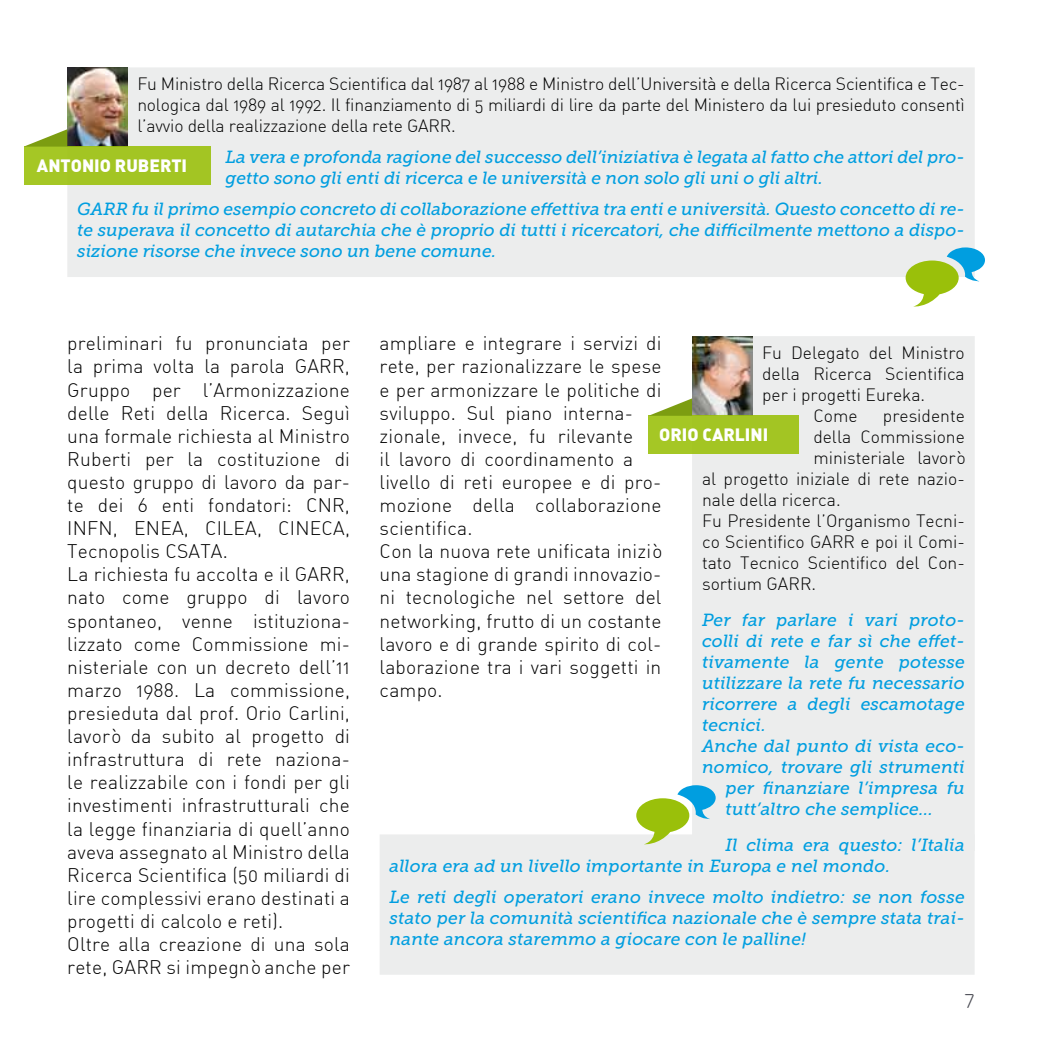
<style>
.page{position:relative;width:1042px;height:1042px;background:#fff}
.page>*{position:absolute;margin:0;border:0;box-sizing:border-box;transform-origin:0 0}
.t1{font:21px "Planer";color:#494a52}
.t2{font:300 19.25px/23.1px "DIN Alternate";letter-spacing:.01em;color:#000}
.t3{font:italic 17.5px/21px "Museo Slab 500";letter-spacing:.005em;color:#009ee0}
.t4{font:300 17.5px/21px "DIN Alternate";color:#000;text-align:justify}
.t5{font:900 17.5px "DIN Alternate";color:#fff}
</style>
<div class="page">
<div style="left:67px;top:67px;width:908px;height:210px;background:#eceded"></div>
<img style="left:67px;top:67px;width:60px;height:80px">
<div style="left:24px;top:147px;width:187px;height:38px;background:#a3c523"></div>
<svg style="left:24px;top:129px;width:43px;height:18px"></svg>
<svg style="left:905px;top:247px;width:80px;height:60px"></svg>
<div style="left:380px;top:834px;width:594px;height:141px;background:#eceded"></div>
<div style="left:692px;top:336px;width:283px;height:515px;background:#eceded"></div>
<img style="left:692px;top:336px;width:60px;height:79px">
<div style="left:648px;top:416px;width:150px;height:38px;background:#a3c523"></div>
<svg style="left:648px;top:398px;width:44px;height:18px"></svg>
<svg style="left:636px;top:785px;width:79px;height:60px"></svg>
<p class="t4" style="left:137px;top:73px;width:829px">Fu Ministro della Ricerca Scientifica dal 1987 al 1988 e Ministro dell’Università e della Ricerca Scientifica e Tec&shy;nologica dal 1989 al 1992. Il finanziamento di 5 miliardi di lire da parte del Ministero da lui presieduto consentì l’avvio della realizzazione della rete GARR.</p>
<p class="t3" style="left:225px;top:147px;width:741px">La vera e profonda ragione del successo dell’iniziativa è legata al fatto che attori del pro&shy;getto sono gli enti di ricerca e le università e non solo gli uni o gli altri.</p>
<p class="t3" style="left:77px;top:199px;width:889px;text-align:justify">GARR fu il primo esempio concreto di collaborazione effettiva tra enti e università. Questo concetto di re&shy;te superava il concetto di autarchia che è proprio di tutti i ricercatori, che difficilmente mettono a dispo&shy;sizione risorse che invece sono un bene comune.</p>
<p class="t5" style="left:37px;top:153px;width:152px">ANTONIO RUBERTI</p>
<p class="t2" style="left:67px;top:332px;width:284px">preliminari fu pronunciata per la prima volta la parola GARR,<br>Gruppo per l’Armonizzazione delle Reti della Ricerca. Seguì una formale richiesta al Ministro<br>Ruberti per la costituzione di questo gruppo di lavoro da par&shy;te dei 6 enti fondatori: CNR,<br>INFN, ENEA, CILEA, CINECA,<br>Tecnopolis CSATA.<br>La richiesta fu accolta e il GARR, nato come gruppo di lavoro spontaneo, venne istituziona&shy;lizzato come Commissione mi&shy;nisteriale con un decreto dell’11 marzo 1988. La commissione, presieduta dal prof. Orio Carlini, lavorò da subito al progetto di infrastruttura di rete naziona&shy;le realizzabile con i fondi per gli investimenti infrastrutturali che la legge finanziaria di quell’anno aveva assegnato al Ministro della<br>Ricerca Scientifica (50 miliardi di lire complessivi erano destinati a progetti di calcolo e reti).<br>Oltre alla creazione di una sola rete, GARR si impegnò anche per</p>
<p class="t2" style="left:380px;top:332px;width:283px">ampliare e integrare i servizi di rete, per razionalizzare le spese e per armonizzare le politiche di sviluppo. Sul piano interna&shy;zionale, invece, fu rilevante<br>il lavoro di coordinamento a livello di reti europee e di pro&shy;mozione della collaborazione scientifica.<br>Con la nuova rete unificata iniziò una stagione di grandi innovazio&shy;ni tecnologiche nel settore del networking, frutto di un costante lavoro e di grande spirito di col&shy;laborazione tra i vari soggetti in campo.</p>
<p class="t4" style="left:762px;top:342px;width:204px">Fu Delegato del Ministro</p>
<p class="t4" style="left:762px;top:363px;width:204px">della Ricerca Scientifica</p>
<p class="t4" style="left:762px;top:384px;width:165px">per i progetti Eureka.</p>
<p class="t4" style="left:813px;top:405px;width:46px">Come</p>
<p class="t4" style="left:883px;top:405px;width:83px">presidente</p>
<p class="t4" style="left:813px;top:426px;width:153px">della Commissione</p>
<p class="t4" style="left:813px;top:447px;width:153px">ministeriale lavorò</p>
<p class="t4" style="left:702px;top:468px;width:264px">al progetto iniziale di rete nazio-</p>
<p class="t4" style="left:702px;top:489px;width:140px">nale della ricerca.</p>
<p class="t4" style="left:702px;top:510px;width:264px">Fu Presidente l’Organismo Tecni-</p>
<p class="t4" style="left:702px;top:531px;width:264px">co Scientifico GARR e poi il Comi-</p>
<p class="t4" style="left:702px;top:552px;width:264px">tato Tecnico Scientifico del Con-</p>
<p class="t4" style="left:702px;top:573px;width:116px">sortium GARR.</p>
<p class="t3" style="left:702px;top:609px;width:264px">Per far parlare i vari proto-</p>
<p class="t3" style="left:702px;top:630px;width:264px">colli di rete e far sì che effet-</p>
<p class="t3" style="left:702px;top:651px;width:264px">tivamente la gente potesse</p>
<p class="t3" style="left:702px;top:672px;width:264px">utilizzare la rete fu necessario</p>
<p class="t3" style="left:702px;top:693px;width:264px">ricorrere a degli escamotage</p>
<p class="t3" style="left:702px;top:714px;width:65px">tecnici.</p>
<p class="t3" style="left:702px;top:735px;width:264px">Anche dal punto di vista eco-</p>
<p class="t3" style="left:702px;top:756px;width:264px">nomico, trovare gli strumenti</p>
<p class="t3" style="left:725px;top:777px;width:241px">per finanziare l’impresa fu</p>
<p class="t3" style="left:725px;top:798px;width:209px">tutt’altro che semplice...</p>
<p class="t5" style="left:659px;top:423px;width:111px">ORIO CARLINI</p>
<p class="t3" style="left:389px;top:834px;width:577px;text-indent:336px">Il clima era questo: l’Italia allora era ad un livello importante in Europa e nel mondo.</p>
<p class="t3" style="left:389px;top:886px;width:577px;text-align:justify">Le reti degli operatori erano invece molto indietro: se non fosse stato per la comunità scientifica nazionale che è sempre stata trai&shy;nante ancora staremmo a giocare con le palline!</p>
<p class="t1" style="left:964px;top:989px;width:12px">7</p>
</div>
